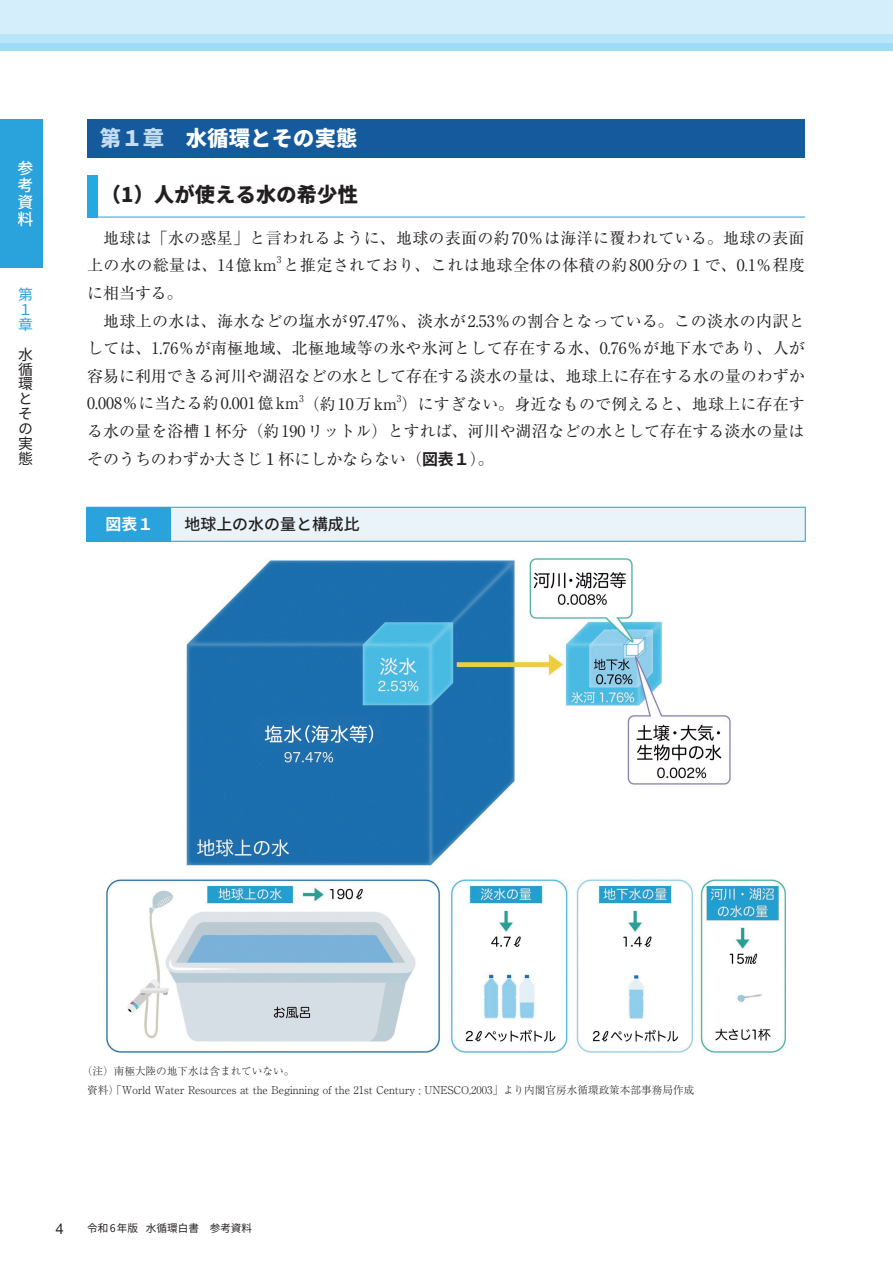
<style>
.page{position:relative;width:893px;height:1263px;background:#fff}
.page>*{position:absolute;margin:0;border:0;box-sizing:border-box;transform-origin:0 0}
.t1{font:900 21.3px "Noto Sans CJ Kjp";letter-spacing:.01em;color:#fff}
.t2{font:900 20.25px "Noto Sans CJ Kjp";letter-spacing:.01em;color:#231f20}
.t3{font:15.9px/27.6px "Ryumin Pr 6 N";letter-spacing:.015em;color:#231f20;text-align:right}
.t4{font:500 15.9px "Noto Sans CJ Kjp";color:#231f20}
.t5{font:500 15.9px/16.8px "Noto Sans CJ Kjp";color:#fff;text-align:justify}
.t6{font:700 15.9px "Noto Sans CJ Kjp";color:#fff}
.t7{font:14.85px/14.9px "Noto Sans CJ Kjp";color:#231f20}
.t8{font:14.85px/14.9px "Noto Sans CJ Kjp";color:#2aa2db;text-align:justify}
.t9{font:14.85px "Helvetica Neue";color:#231f20}
.t10{font:300 10.65px/19.2px "Ryumin Pr 6 N";color:#231f20}
.t11{font:10.65px "Noto Sans CJ Kjp";color:#231f20}
.t12{font:9.3px "Ryumin Pr 6 N";color:#231f20}
.s1{color:#c4ddf2}
.s2{font-family:"Noto Sans CJ Kjp";font-weight:700}
</style>
<div class="page">
<div style="left:0;top:0;width:893px;height:51px;background:#9cdcf8"></div>
<div style="left:0;top:0;width:893px;height:43px;background:#b9e5fa"></div>
<div style="left:0;top:0;width:893px;height:34px;background:#d4effb"></div>
<div style="left:87px;top:119px;width:718px;height:38px;background:#145a9d"></div>
<div style="left:87px;top:175px;width:11px;height:43px;background:#24aae1"></div>
<hr style="left:87px;top:217px;width:718px;height:1px;background:#24aae1">
<div style="left:87px;top:507px;width:85px;height:34px;background:#2aa2db"></div>
<div style="left:172px;top:507px;width:633px;height:34px;background:#eaf3fa"></div>
<hr style="left:86px;top:508px;width:1px;height:33px;background:#2aa2db">
<hr style="left:86px;top:507px;width:86px;height:1px;background:#2aa2db">
<hr style="left:86px;top:541px;width:86px;height:1px;background:#2aa2db">
<hr style="left:172px;top:507px;width:634px;height:1px;background:#2aa2db">
<hr style="left:805px;top:508px;width:1px;height:33px;background:#2aa2db">
<hr style="left:172px;top:541px;width:634px;height:1px;background:#2aa2db">
<img style="left:107px;top:559px;width:678px;height:493px">
<div style="left:0;top:119px;width:43px;height:149px;background:#2aa2db"></div>
<p class="t5" style="left:18px;top:161px;width:17px">参考資料</p>
<p class="t8" style="left:18px;top:288px;width:16px">第1章</p>
<p class="t7" style="left:18px;top:347px;width:16px">水循環とその実態</p>
<h1 class="t1" style="left:100px;top:126px;width:259px"><span class="s1">第１章</span>　水循環とその実態</h1>
<p class="t2" style="left:101px;top:183px;width:259px">（1）人が使える水の希少性</p>
<p class="t3" style="left:87px;top:223px;width:719px">地球は「水の惑星」と言われるように、地球の表面の約70％は海洋に覆われている。地球の表面上の水の総量は、14億km と推定されており、これは地球全体の体積の約800分の１ で、0.1％程度</p>
<p class="t12" style="left:277px;top:253px;width:6px">3</p>
<p class="t3" style="left:87px;top:278px;width:97px">に相当する。</p>
<p class="t3" style="left:103px;top:306px;width:703px">地球上の水は、海水などの塩水が97.47％、淡水が2.53％の割合となっている。この淡水の内訳と</p>
<p class="t3" style="left:87px;top:334px;width:719px">しては、1.76％が南極地域、北極地域等の氷や氷河として存在する水、0.76％が地下水であり、人が</p>
<p class="t3" style="left:87px;top:361px;width:719px">容易に利用できる河川や湖沼などの水として存在する淡水の量は、地球上に存在する水の量のわずか</p>
<p class="t3" style="left:87px;top:389px;width:719px">0.008％に当たる約0.001億km （約10万km ）にすぎない。身近なもので例えると、地球上に存在す</p>
<p class="t12" style="left:299px;top:391px;width:6px">3</p>
<p class="t12" style="left:397px;top:391px;width:6px">3</p>
<p class="t3" style="left:87px;top:417px;width:719px;text-align:left">る水の量を浴槽１ 杯分（約190リットル）とすれば、河川や湖沼などの水として存在する淡水の量はそのうちのわずか大さじ１ 杯にしかならない（<span class="s2">図表１</span>）。</p>
<p class="t6" style="left:106px;top:515px;width:49px">図表１</p>
<p class="t4" style="left:184px;top:515px;width:177px">地球上の水の量と構成比</p>
<p class="t10" style="left:87px;top:1060px;width:609px;text-indent:-5px">（注）南極大陸の地下水は含まれていない。<br>資料）「World Water Resources at the Beginning of the 21st Century ; UNESCO,2003」より内閣官房水循環政策本部事務局作成</p>
<p class="t9" style="left:56px;top:1218px;width:10px">4</p>
<p class="t11" style="left:87px;top:1222px;width:167px">令和 6 年版 水循環白書　参考資料</p>
</div>
